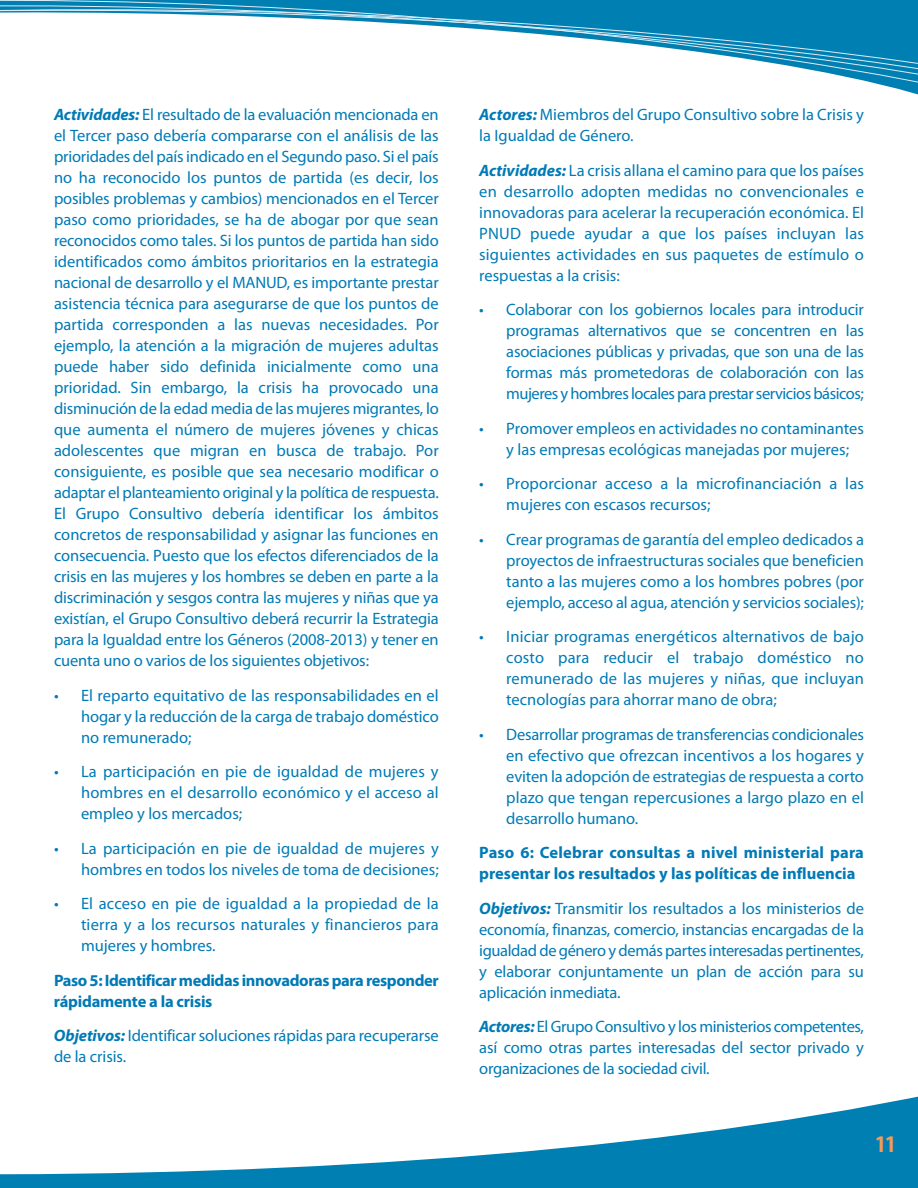
<style>
.page{position:relative;width:918px;height:1188px;background:#fff}
.page>*{position:absolute;margin:0;border:0;box-sizing:border-box;transform-origin:0 0}
.t1{font:700 condensed 24px "Myriad Pro";color:#f79958}
.t2{font:16.5px/21px "Myriad Pro";color:#007ab6;text-align:justify}
.t3{font:700 16.5px/21px "Myriad Pro";color:#007ab6}
.t4{font:700 16.5px/21px "Myriad Pro";letter-spacing:-.025em;color:#007ab6}
.s1{font-weight:700;font-style:italic}
</style>
<div class="page">
<svg style="left:0;top:1096px;width:918px;height:92px"></svg>
<svg style="left:0;top:0;width:918px;height:84px"></svg>
<p class="t2" style="left:54px;top:106px;width:386px"><span class="s1">Actividades:</span> El resultado de la evaluación mencionada en el Tercer paso debería compararse con el análisis de las prioridades del país indicado en el Segundo paso. Si el país no ha reconocido los puntos de partida (es decir, los posibles problemas y cambios) mencionados en el Tercer paso como prioridades, se ha de abogar por que sean reconocidos como tales. Si los puntos de partida han sido identificados como ámbitos prioritarios en la estrategia nacional de desarrollo y el MANUD, es importante prestar asistencia técnica para asegurarse de que los puntos de partida corresponden a las nuevas necesidades. Por ejemplo, la atención a la migración de mujeres adultas puede haber sido definida inicialmente como una prioridad. Sin embargo, la crisis ha provocado una disminución de la edad media de las mujeres migrantes, lo que aumenta el número de mujeres jóvenes y chicas adolescentes que migran en busca de trabajo. Por consiguiente, es posible que sea necesario modificar o adaptar el planteamiento original y la política de respuesta.<br>El Grupo Consultivo debería identificar los ámbitos concretos de responsabilidad y asignar las funciones en consecuencia. Puesto que los efectos diferenciados de la crisis en las mujeres y los hombres se deben en parte a la discriminación y sesgos contra las mujeres y niñas que ya existían, el Grupo Consultivo deberá recurrir la Estrategia para la Igualdad entre los Géneros (2008-2013) y tener en cuenta uno o varios de los siguientes objetivos:</p>
<p class="t2" style="left:81px;top:686px;width:359px;text-indent:-27px">• El reparto equitativo de las responsabilidades en el hogar y la reducción de la carga de trabajo doméstico no remunerado;</p>
<p class="t2" style="left:81px;top:763px;width:359px;text-indent:-27px">• La participación en pie de igualdad de mujeres y hombres en el desarrollo económico y el acceso al empleo y los mercados;</p>
<p class="t2" style="left:54px;top:839px;width:386px;text-align:right">• La participación en pie de igualdad de mujeres y hombres en todos los niveles de toma de decisiones;</p>
<p class="t2" style="left:81px;top:895px;width:359px;text-indent:-27px">• El acceso en pie de igualdad a la propiedad de la tierra y a los recursos naturales y financieros para mujeres y hombres.</p>
<p class="t4" style="left:54px;top:971px;width:386px">Paso 5: Identificar medidas innovadoras para responder rápidamente a la crisis</p>
<p class="t2" style="left:54px;top:1027px;width:386px"><span class="s1">Objetivos:</span> Identificar soluciones rápidas para recuperarse de la crisis.</p>
<p class="t2" style="left:479px;top:106px;width:386px"><span class="s1">Actores:</span> Miembros del Grupo Consultivo sobre la Crisis y la Igualdad de Género.</p>
<p class="t2" style="left:479px;top:161px;width:386px"><span class="s1">Actividades:</span> La crisis allana el camino para que los países en desarrollo adopten medidas no convencionales e innovadoras para acelerar la recuperación económica. El PNUD puede ayudar a que los países incluyan las siguientes actividades en sus paquetes de estímulo o respuestas a la crisis:</p>
<p class="t2" style="left:506px;top:301px;width:359px;text-indent:-27px">• Colaborar con los gobiernos locales para introducir programas alternativos que se concentren en las asociaciones públicas y privadas, que son una de las formas más prometedoras de colaboración con las mujeres y hombres locales para prestar servicios básicos;</p>
<p class="t2" style="left:506px;top:419px;width:359px;text-indent:-27px">• Promover empleos en actividades no contaminantes y las empresas ecológicas manejadas por mujeres;</p>
<p class="t2" style="left:506px;top:475px;width:359px;text-indent:-27px">• Proporcionar acceso a la microfinanciación a las mujeres con escasos recursos;</p>
<p class="t2" style="left:506px;top:530px;width:359px;text-indent:-27px">• Crear programas de garantía del empleo dedicados a proyectos de infraestructuras sociales que beneficien tanto a las mujeres como a los hombres pobres (por ejemplo, acceso al agua, atención y servicios sociales);</p>
<p class="t2" style="left:506px;top:628px;width:359px;text-indent:-27px">• Iniciar programas energéticos alternativos de bajo costo para reducir el trabajo doméstico no remunerado de las mujeres y niñas, que incluyan tecnologías para ahorrar mano de obra;</p>
<p class="t2" style="left:506px;top:725px;width:359px;text-indent:-27px">• Desarrollar programas de transferencias condicionales en efectivo que ofrezcan incentivos a los hogares y eviten la adopción de estrategias de respuesta a corto plazo que tengan repercusiones a largo plazo en el desarrollo humano.</p>
<p class="t3" style="left:479px;top:844px;width:386px">Paso 6: Celebrar consultas a nivel ministerial para presentar los resultados y las políticas de influencia</p>
<p class="t2" style="left:479px;top:899px;width:386px"><span class="s1">Objetivos:</span> Transmitir los resultados a los ministerios de economía, finanzas, comercio, instancias encargadas de la igualdad de género y demás partes interesadas pertinentes, y elaborar conjuntamente un plan de acción para su aplicación inmediata.</p>
<p class="t2" style="left:479px;top:1018px;width:386px"><span class="s1">Actores:</span> El Grupo Consultivo y los ministerios competentes, así como otras partes interesadas del sector privado y organizaciones de la sociedad civil.</p>
<h1 class="t1" style="left:875px;top:1136px;width:22px">11</h1>
</div>
